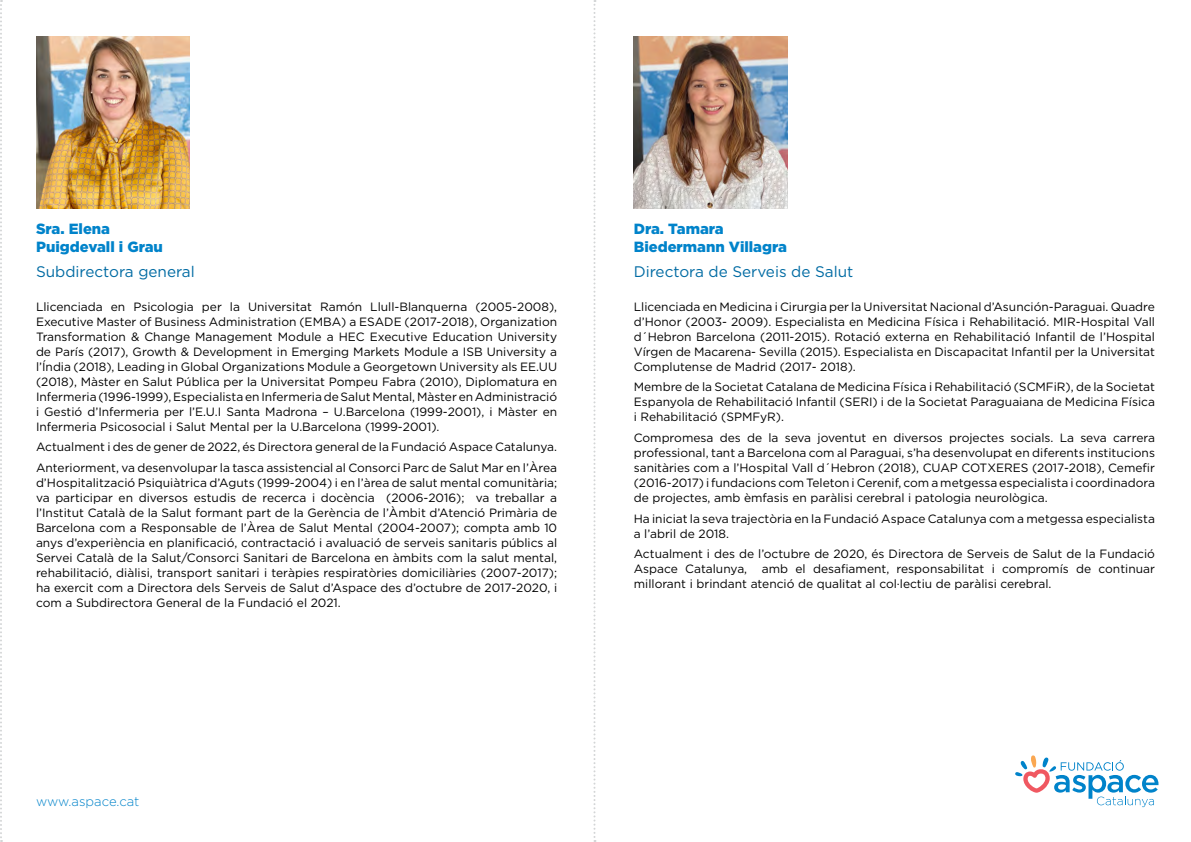
<style>
.page{position:relative;width:1191px;height:842px;background:#fff}
.page>*{position:absolute;margin:0;border:0;box-sizing:border-box;transform-origin:0 0}
.t1{font:15.3px "Gotham";color:#006ba3}
.t2{font:900 14.8px/17.7px "Gotham";color:#0083ca}
.t3{font:300 13.1px "Gotham";color:#0083ca}
.t4{font:12px/15px "Gotham";color:#000;text-align:justify}
</style>
<div class="page">
<svg style="left:0;top:0;width:2px;height:842px"></svg>
<img style="left:36px;top:36px;width:153px;height:172px">
<img style="left:634px;top:36px;width:153px;height:172px">
<svg style="left:1015px;top:755px;width:143px;height:52px"></svg>
<svg style="left:593px;top:0;width:2px;height:842px"></svg>
<p class="t2" style="left:36px;top:220px;width:128px">Sra. Elena<br>Puigdevall i Grau</p>
<p class="t1" style="left:36px;top:263px;width:160px">Subdirectora general</p>
<p class="t4" style="left:36px;top:299px;width:523px">Llicenciada en Psicologia per la Universitat Ramón Llull-Blanquerna (2005-2008), Executive Master of Business Administration (EMBA) a ESADE (2017-2018), Organization Transformation &amp; Change Management Module a HEC Executive Education University de París (2017), Growth &amp; Development in Emerging Markets Module a ISB University a l’Índia (2018), Leading in Global Organizations Module a Georgetown University als EE.UU (2018), Màster en Salut Pública per la Universitat Pompeu Fabra (2010), Diplomatura en Infermeria (1996-1999), Especialista en Infermeria de Salut Mental, Màster en Administració i Gestió d’Infermeria per l’E.U.I Santa Madrona – U.Barcelona (1999-2001), i Màster en Infermeria Psicosocial i Salut Mental per la U.Barcelona (1999-2001).</p>
<p class="t4" style="left:36px;top:436px;width:523px;line-height:20.7px">Actualment i des de gener de 2022, és Directora general de la Fundació Aspace Catalunya.<br>Anteriorment, va desenvolupar la tasca assistencial al Consorci Parc de Salut Mar en l’Àrea</p>
<p class="t4" style="left:36px;top:475px;width:523px">d’Hospitalització Psiquiàtrica d’Aguts (1999-2004) i en l’àrea de salut mental comunitària; va participar en diversos estudis de recerca i docència (2006-2016); va treballar a l’Institut Català de la Salut formant part de la Gerència de l’Àmbit d’Atenció Primària de Barcelona com a Responsable de l’Àrea de Salut Mental (2004-2007); compta amb 10 anys d’experiència en planificació, contractació i avaluació de serveis sanitaris públics al Servei Català de la Salut/Consorci Sanitari de Barcelona en àmbits com la salut mental, rehabilitació, diàlisi, transport sanitari i teràpies respiratòries domiciliàries (2007-2017); ha exercit com a Directora dels Serveis de Salut d’Aspace des d’octubre de 2017-2020, i com a Subdirectora General de la Fundació el 2021.</p>
<p class="t3" style="left:36px;top:794px;width:105px">www.aspace.cat</p>
<p class="t2" style="left:634px;top:220px;width:155px">Dra. Tamara<br>Biedermann Villagra</p>
<p class="t1" style="left:634px;top:263px;width:221px">Directora de Serveis de Salut</p>
<p class="t4" style="left:634px;top:299px;width:523px">Llicenciada en Medicina i Cirurgia per la Universitat Nacional d’Asunción-Paraguai. Quadre d’Honor (2003- 2009). Especialista en Medicina Física i Rehabilitació. MIR-Hospital Vall d´Hebron Barcelona (2011-2015). Rotació externa en Rehabilitació Infantil de l’Hospital Vírgen de Macarena- Sevilla (2015). Especialista en Discapacitat Infantil per la Universitat Complutense de Madrid (2017- 2018).</p>
<p class="t4" style="left:634px;top:379px;width:523px">Membre de la Societat Catalana de Medicina Física i Rehabilitació (SCMFiR), de la Societat Espanyola de Rehabilitació Infantil (SERI) i de la Societat Paraguaiana de Medicina Física i Rehabilitació (SPMFyR).</p>
<p class="t4" style="left:634px;top:430px;width:523px">Compromesa des de la seva joventut en diversos projectes socials. La seva carrera professional, tant a Barcelona com al Paraguai, s’ha desenvolupat en diferents institucions sanitàries com a l’Hospital Vall d´Hebron (2018), CUAP COTXERES (2017-2018), Cemefir (2016-2017) i fundacions com Teleton i Cerenif, com a metgessa especialista i coordinadora de projectes, amb èmfasis en paràlisi cerebral i patologia neurològica.</p>
<p class="t4" style="left:634px;top:511px;width:523px">Ha iniciat la seva trajectòria en la Fundació Aspace Catalunya com a metgessa especialista a l’abril de 2018.</p>
<p class="t4" style="left:634px;top:546px;width:523px">Actualment i des de l’octubre de 2020, és Directora de Serveis de Salut de la Fundació Aspace Catalunya, amb el desafiament, responsabilitat i compromís de continuar millorant i brindant atenció de qualitat al col·lectiu de paràlisi cerebral.</p>
</div>
